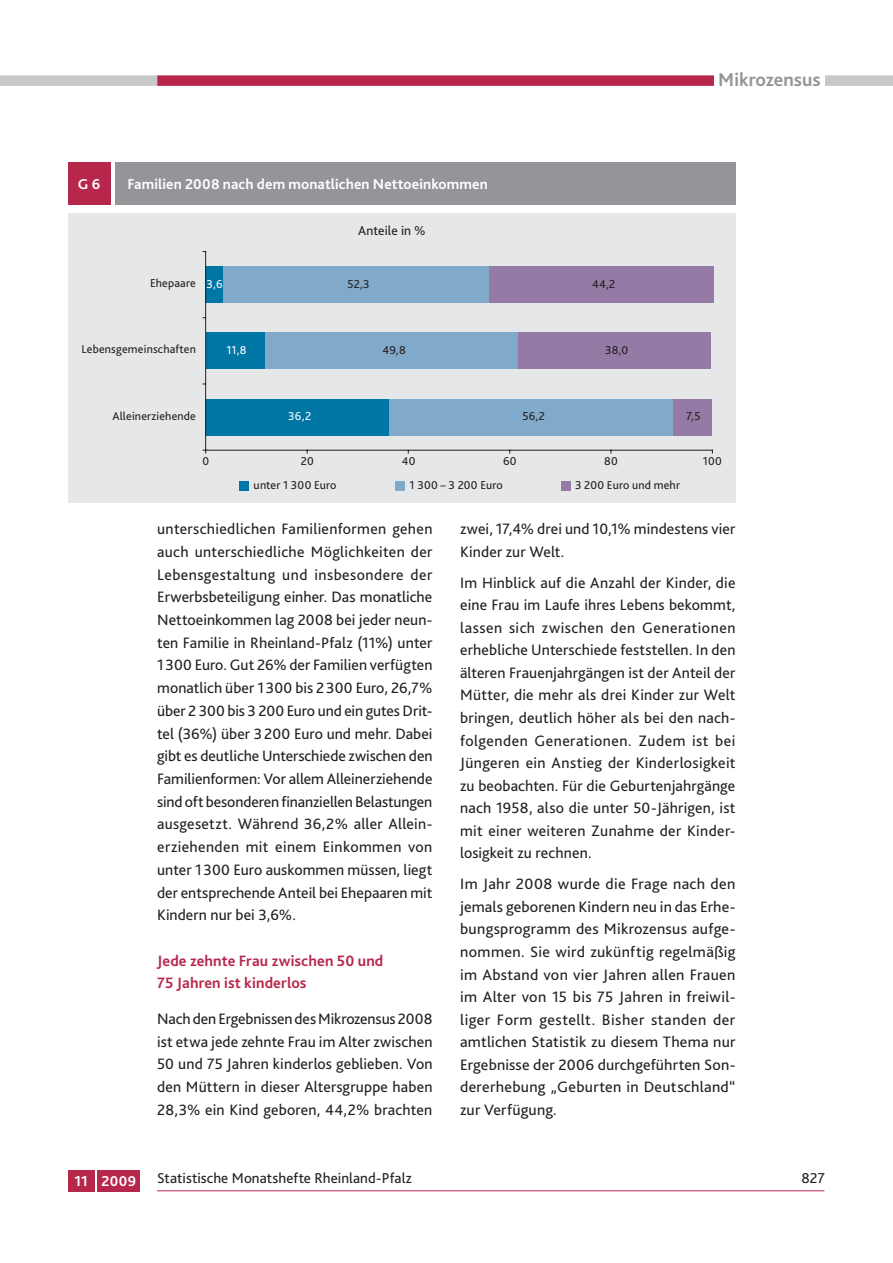
<style>
.page{position:relative;width:893px;height:1263px;background:#fff}
.page>*{position:absolute;margin:0;border:0;box-sizing:border-box;transform-origin:0 0}
.t1{font:700 19.5px "Bliss 2";letter-spacing:.005em;color:#939598}
.t2{font:15.75px/22.5px "Bliss 2";letter-spacing:.01em;color:#231f20;text-align:justify}
.t3{font:700 15.75px/22.6px "Bliss 2";letter-spacing:.01em;color:#b7274c}
.t4{font:700 15px "Bliss 2";letter-spacing:.01em;color:#fff}
.t5{font:15px "Bliss 2";letter-spacing:.005em;color:#231f20}
.t6{font:13.5px "Bliss 2";letter-spacing:.005em;color:#231f20}
.t7{font:12px "Bliss 2";letter-spacing:.015em;color:#231f20}
.t8{font:12px "Bliss 2";color:#fff}
</style>
<div class="page">
<div style="left:157px;top:75px;width:668px;height:11px;background:#b7274c"></div>
<div style="left:0;top:75px;width:157px;height:11px;background:#c6c8ca"></div>
<hr style="left:157px;top:1190px;width:667px;height:1px;background:#b7274c">
<div style="left:825px;top:75px;width:68px;height:11px;background:#c6c8ca"></div>
<div style="left:714px;top:60px;width:111px;height:26px;background:#fff"></div>
<div style="left:68px;top:1170px;width:26px;height:21px;background:#b7274c"></div>
<div style="left:98px;top:1170px;width:42px;height:21px;background:#b7274c"></div>
<div style="left:68px;top:162px;width:42px;height:43px;background:#b7274c"></div>
<div style="left:115px;top:162px;width:620px;height:43px;background:#939598"></div>
<div style="left:68px;top:213px;width:667px;height:290px;background:#e6e7e8"></div>
<div style="left:206px;top:266px;width:18px;height:37px;background:#0076a4"></div>
<div style="left:206px;top:332px;width:59px;height:37px;background:#0076a4"></div>
<div style="left:206px;top:399px;width:183px;height:36px;background:#0076a4"></div>
<div style="left:224px;top:266px;width:265px;height:37px;background:#81a9c9"></div>
<div style="left:265px;top:332px;width:253px;height:37px;background:#81a9c9"></div>
<div style="left:389px;top:399px;width:285px;height:36px;background:#81a9c9"></div>
<div style="left:489px;top:266px;width:224px;height:37px;background:#947aa4"></div>
<div style="left:518px;top:332px;width:192px;height:37px;background:#947aa4"></div>
<div style="left:674px;top:399px;width:38px;height:36px;background:#947aa4"></div>
<hr style="left:206px;top:450px;width:506px;height:1px;background:#231f20">
<hr style="left:205px;top:251px;width:1px;height:199px;background:#231f20">
<div style="left:240px;top:481px;width:9px;height:9px;background:#0076a4"></div>
<div style="left:396px;top:481px;width:9px;height:9px;background:#81a9c9"></div>
<div style="left:561px;top:481px;width:9px;height:9px;background:#947aa4"></div>
<p class="t1" style="left:718px;top:72px;width:104px">Mikrozensus</p>
<p class="t4" style="left:78px;top:178px;width:24px">G 6</p>
<p class="t4" style="left:127px;top:178px;width:362px">Familien 2008 nach dem monatlichen Nettoeinkommen</p>
<p class="t6" style="left:358px;top:226px;width:69px">Anteile in %</p>
<p class="t7" style="left:150px;top:279px;width:47px">Ehepaare</p>
<p class="t8" style="left:207px;top:280px;width:17px">3,6</p>
<p class="t7" style="left:347px;top:280px;width:24px">52,3</p>
<p class="t7" style="left:592px;top:280px;width:25px">44,2</p>
<p class="t7" style="left:81px;top:345px;width:116px">Lebensgemeinschaften</p>
<p class="t8" style="left:226px;top:346px;width:22px">11,8</p>
<p class="t7" style="left:383px;top:346px;width:25px">49,8</p>
<p class="t7" style="left:605px;top:346px;width:25px">38,0</p>
<p class="t7" style="left:112px;top:412px;width:85px">Alleinerziehende</p>
<p class="t8" style="left:288px;top:412px;width:24px">36,2</p>
<p class="t7" style="left:522px;top:412px;width:24px">56,2</p>
<p class="t7" style="left:686px;top:412px;width:16px">7,5</p>
<p class="t7" style="left:203px;top:457px;width:8px">0</p>
<p class="t7" style="left:301px;top:457px;width:14px">20</p>
<p class="t7" style="left:402px;top:457px;width:15px">40</p>
<p class="t7" style="left:503px;top:457px;width:15px">60</p>
<p class="t7" style="left:604px;top:457px;width:15px">80</p>
<p class="t7" style="left:703px;top:457px;width:20px">100</p>
<p class="t7" style="left:254px;top:481px;width:84px">unter 1 300 Euro</p>
<p class="t7" style="left:410px;top:481px;width:95px">1 300 – 3 200 Euro</p>
<p class="t7" style="left:575px;top:481px;width:106px">3 200 Euro und mehr</p>
<p class="t2" style="left:157px;top:520px;width:277px">unterschiedlichen Familienformen gehen auch unterschiedliche Möglichkeiten der Lebensgestaltung und insbesondere der Erwerbsbeteiligung einher. Das monatliche Nettoeinkommen lag 2008 bei jeder neun&shy;ten Familie in Rheinland-Pfalz (11%) unter 1300 Euro. Gut 26% der Familien verfügten monatlich über 1300 bis 2 300 Euro, 26,7% über 2 300 bis 3 200 Euro und ein gutes Drit&shy;tel (36%) über 3200 Euro und mehr. Dabei gibt es deutliche Unterschiede zwischen den Familienformen: Vor allem Alleinerziehende sind oft besonderen finanziellen Belastungen ausgesetzt. Während 36,2% aller Allein&shy;erziehenden mit einem Einkommen von unter 1300 Euro auskommen müssen, liegt der entsprechende Anteil bei Ehepaaren mit Kindern nur bei 3,6%.</p>
<p class="t3" style="left:157px;top:951px;width:228px">Jede zehnte Frau zwischen 50 und<br>75 Jahren ist kinderlos</p>
<p class="t2" style="left:157px;top:1009px;width:277px">Nach den Ergebnissen des Mikrozensus 2008 ist etwa jede zehnte Frau im Alter zwischen 50 und 75 Jahren kinderlos geblieben. Von den Müttern in dieser Altersgruppe haben 28,3% ein Kind geboren, 44,2% brachten</p>
<p class="t2" style="left:460px;top:520px;width:277px">zwei, 17,4% drei und 10,1% mindestens vier<br>Kinder zur Welt.</p>
<p class="t2" style="left:460px;top:573px;width:277px">Im Hinblick auf die Anzahl der Kinder, die eine Frau im Laufe ihres Lebens bekommt, lassen sich zwischen den Generationen erhebliche Unterschiede feststellen. In den älteren Frauenjahrgängen ist der Anteil der Mütter, die mehr als drei Kinder zur Welt bringen, deutlich höher als bei den nach&shy;folgenden Generationen. Zudem ist bei Jüngeren ein Anstieg der Kinderlosigkeit zu beobachten. Für die Geburtenjahrgänge nach 1958, also die unter 50-Jährigen, ist mit einer weiteren Zunahme der Kinder&shy;losigkeit zu rechnen.</p>
<p class="t2" style="left:460px;top:875px;width:277px">Im Jahr 2008 wurde die Frage nach den jemals geborenen Kindern neu in das Erhe&shy;bungsprogramm des Mikrozensus aufge&shy;nommen. Sie wird zukünftig regelmäßig im Abstand von vier Jahren allen Frauen im Alter von 15 bis 75 Jahren in freiwil&shy;liger Form gestellt. Bisher standen der amtlichen Statistik zu diesem Thema nur Ergebnisse der 2006 durchgeführten Son&shy;dererhebung „Geburten in Deutschland“ zur Verfügung.</p>
<p class="t4" style="left:74px;top:1175px;width:63px">11 2009</p>
<p class="t5" style="left:157px;top:1174px;width:256px">Statistische Monatshefte Rheinland-Pfalz</p>
<p class="t5" style="left:801px;top:1174px;width:25px">827</p>
</div>
